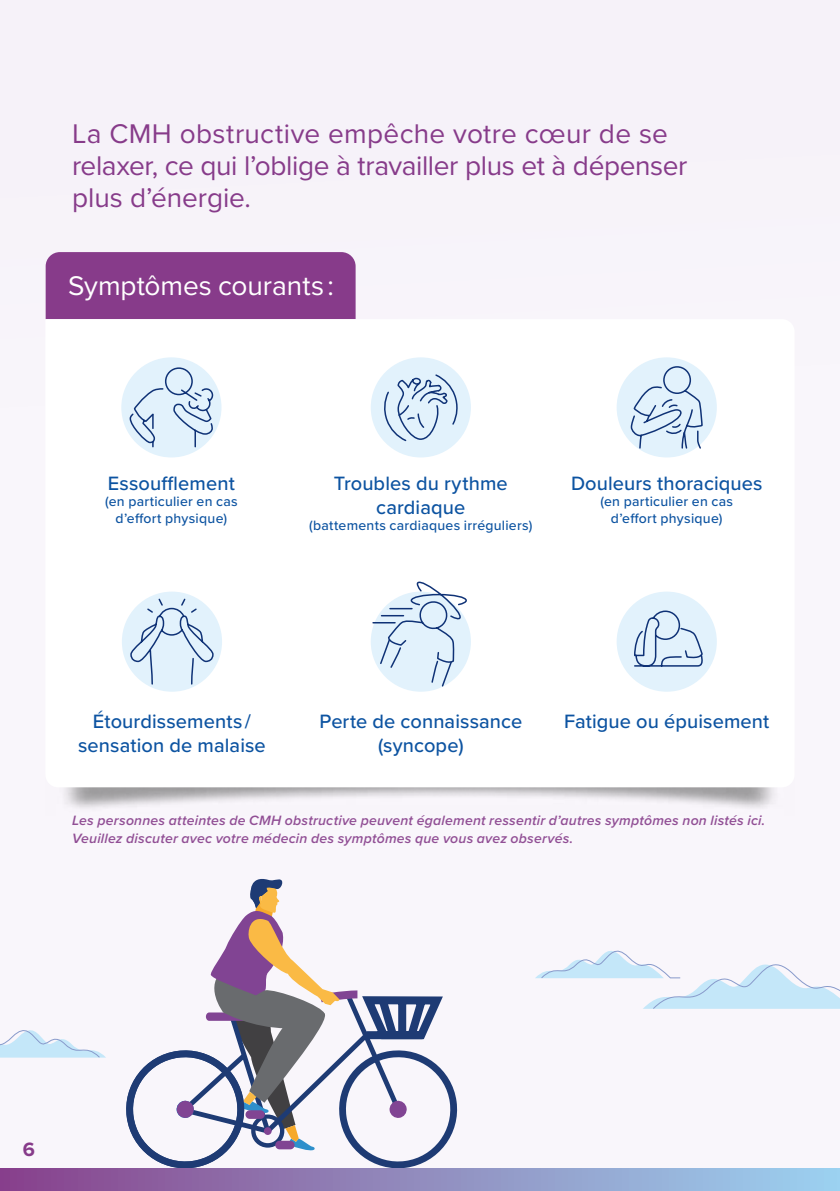
<style>
.page{position:relative;width:840px;height:1191px;background:#fff}
.page>*{position:absolute;margin:0;border:0;box-sizing:border-box;transform-origin:0 0}
.t1{font:28px/32px "Proxima Nova";letter-spacing:-.005em;color:#873b8a}
.t2{font:28px "Proxima Nova";color:#fff}
.t3{font:500 20px/24px "Proxima Nova";letter-spacing:.005em;color:#0c53a1;text-align:center}
.t4{font:700 20px "Proxima Nova";color:#873b8a}
.t5{font:italic 600 14px/18px "Proxima Nova";letter-spacing:.015em;color:#914f95}
.t6{font:500 14px/16.8px "Proxima Nova";letter-spacing:.02em;color:#0c53a1;text-align:center}
</style>
<div class="page">
<div style="left:0;top:0;width:839px;height:1191px;background:#f9f6fb"></div>
<div style="left:0;top:0;width:839px;height:995px;background:#f5f0f8"></div>
<div style="left:46px;top:252px;width:309px;height:67px;background:#873b8a"></div>
<div style="left:45px;top:319px;width:749px;height:468px;background:#fff"></div>
<div style="left:122px;top:591px;width:100px;height:100px;background:#e2f2fc;border-radius:50%"></div>
<svg style="left:129px;top:597px;width:85px;height:88px"></svg>
<div style="left:616px;top:357px;width:100px;height:100px;background:#e2f2fc;border-radius:50%"></div>
<svg style="left:629px;top:365px;width:74px;height:84px"></svg>
<div style="left:121px;top:357px;width:100px;height:100px;background:#e2f2fc;border-radius:50%"></div>
<svg style="left:129px;top:367px;width:85px;height:81px"></svg>
<div style="left:616px;top:591px;width:100px;height:100px;background:#e2f2fc;border-radius:50%"></div>
<svg style="left:634px;top:610px;width:69px;height:57px"></svg>
<svg style="left:371px;top:580px;width:96px;height:108px"></svg>
<div style="left:370px;top:357px;width:100px;height:100px;background:#e2f2fc;border-radius:50%"></div>
<svg style="left:383px;top:342px;width:75px;height:100px"></svg>
<svg style="left:535px;top:950px;width:304px;height:59px"></svg>
<svg style="left:0;top:1030px;width:106px;height:28px"></svg>
<svg style="left:126px;top:879px;width:332px;height:289px"></svg>
<div style="left:0;top:1168px;width:839px;height:23px;background:linear-gradient(to right,#88428c,#9cd3f1)"></div>
<h1 class="t1" style="left:72px;top:117px;width:616px">La CMH obstructive empêche votre cœur de se relaxer, ce qui l’oblige à travailler plus et à dépenser plus d’énergie.</h1>
<h1 class="t2" style="left:68px;top:265px;width:267px">Symptômes courants :</h1>
<h2 class="t3" style="left:108px;top:470px;width:128px">Essoufflement</h2>
<p class="t6" style="left:105px;top:493px;width:134px">(en particulier en cas d’effort physique)</p>
<h2 class="t3" style="left:333px;top:470px;width:175px">Troubles du rythme cardiaque</h2>
<p class="t6" style="left:309px;top:517px;width:224px">(battements cardiaques irréguliers)</p>
<h2 class="t3" style="left:570px;top:470px;width:193px">Douleurs thoraciques</h2>
<p class="t6" style="left:600px;top:493px;width:134px">(en particulier en cas d’effort physique)</p>
<h2 class="t3" style="left:78px;top:708px;width:189px">Étourdissements / sensation de malaise</h2>
<h2 class="t3" style="left:319px;top:708px;width:204px">Perte de connaissance</h2>
<h2 class="t3" style="left:563px;top:708px;width:207px">Fatigue ou épuisement</h2>
<h2 class="t3" style="left:378px;top:732px;width:87px">(syncope)</h2>
<p class="t5" style="left:72px;top:811px;width:694px">Les personnes atteintes de CMH obstructive peuvent également ressentir d’autres symptômes non listés ici.<br>Veuillez discuter avec votre médecin des symptômes que vous avez observés.</p>
<h2 class="t4" style="left:23px;top:1134px;width:14px">6</h2>
</div>
